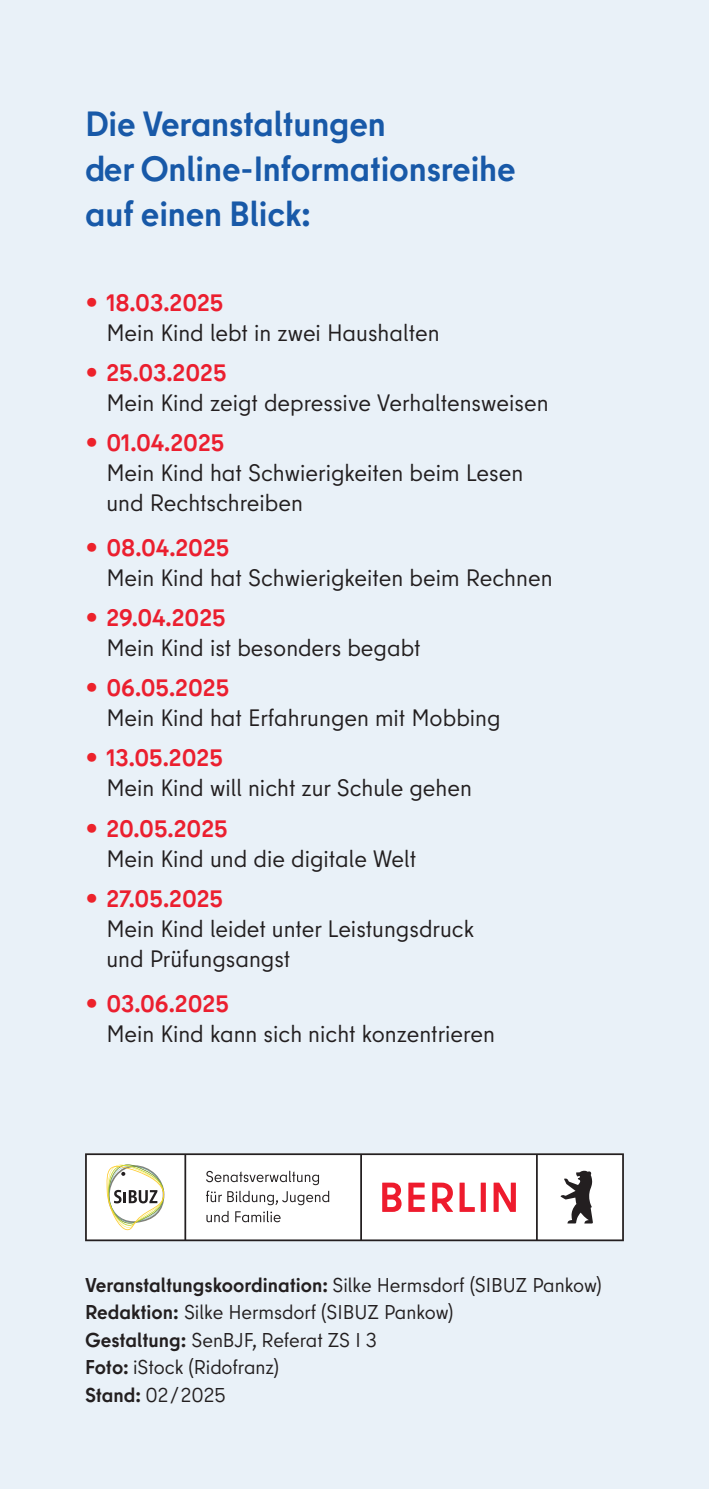
<style>
.page{position:relative;width:709px;height:1489px;background:#fff}
.page>*{position:absolute;margin:0;border:0;box-sizing:border-box;transform-origin:0 0}
.t1{font:700 35px/45px "Berlin Type";letter-spacing:-.005em;color:#1859a8}
.t2{font:23.75px/30px "Berlin Type";color:#231f20}
.t3{font:20px/27.5px "Berlin Type";color:#231f20}
.s1{font-weight:700;font-size:30px;color:#ed222b}
.s2{font-weight:700;color:#eb1f2f}
.s3{font-weight:700}
</style>
<div class="page">
<div style="left:0;top:0;width:709px;height:1488px;background:#e9f1f8"></div>
<hr style="left:708px;top:0;width:1px;height:1488px;background:#e2edf6">
<svg style="left:85px;top:1153px;width:539px;height:88px;background:#e8e8e6"></svg>
<div style="left:480px;top:1182px;width:6px;height:29px;background:#ee1b2d"></div>
<svg style="left:493px;top:1182px;width:23px;height:29px"></svg>
<svg style="left:382px;top:1182px;width:19px;height:29px"></svg>
<svg style="left:408px;top:1182px;width:16px;height:29px"></svg>
<svg style="left:459px;top:1182px;width:16px;height:29px"></svg>
<svg style="left:432px;top:1182px;width:21px;height:29px"></svg>
<svg style="left:560px;top:1170px;width:33px;height:53px;background:#908e8f"></svg>
<h1 class="t1" style="left:85px;top:102px;width:432px">Die Veranstaltungen<br>der Online-Informationsreihe auf einen Blick:</h1>
<p class="t2" style="left:106px;top:288px;width:335px;text-indent:-21px"><span class="s1">•</span> <span class="s2">18.03.2025<br></span>Mein Kind lebt in zwei Haushalten</p>
<p class="t2" style="left:106px;top:358px;width:444px;text-indent:-21px"><span class="s1">•</span> <span class="s2">25.03.2025<br></span>Mein Kind zeigt depressive Verhaltensweisen</p>
<p class="t2" style="left:106px;top:428px;width:418px;text-indent:-21px"><span class="s1">•</span> <span class="s2">01.04.2025<br></span>Mein Kind hat Schwierigkeiten beim Lesen und Rechtschreiben</p>
<p class="t2" style="left:106px;top:533px;width:448px;text-indent:-21px"><span class="s1">•</span> <span class="s2">08.04.2025<br></span>Mein Kind hat Schwierigkeiten beim Rechnen</p>
<p class="t2" style="left:106px;top:603px;width:316px;text-indent:-21px"><span class="s1">•</span> <span class="s2">29.04.2025<br></span>Mein Kind ist besonders begabt</p>
<p class="t2" style="left:106px;top:673px;width:396px;text-indent:-21px"><span class="s1">•</span> <span class="s2">06.05.2025<br></span>Mein Kind hat Erfahrungen mit Mobbing</p>
<p class="t2" style="left:106px;top:743px;width:367px;text-indent:-21px"><span class="s1">•</span> <span class="s2">13.05.2025<br></span>Mein Kind will nicht zur Schule gehen</p>
<p class="t2" style="left:106px;top:813px;width:311px;text-indent:-21px"><span class="s1">•</span> <span class="s2">20.05.2025<br></span>Mein Kind und die digitale Welt</p>
<p class="t2" style="left:106px;top:883px;width:369px;text-indent:-21px"><span class="s1">•</span> <span class="s2">27.05.2025<br></span>Mein Kind leidet unter Leistungsdruck und Prüfungsangst</p>
<p class="t2" style="left:106px;top:988px;width:390px;text-indent:-21px"><span class="s1">•</span> <span class="s2">03.06.2025<br></span>Mein Kind kann sich nicht konzentrieren</p>
<p class="t3" style="left:85px;top:1270px;width:518px"><span class="s3">Veranstaltungskoordination:</span> Silke Hermsdorf (SIBUZ Pankow)<br><span class="s3">Redaktion:</span> Silke Hermsdorf (SIBUZ Pankow)<br><span class="s3">Gestaltung:</span> SenBJF, Referat ZS I 3<br><span class="s3">Foto:</span> iStock (Ridofranz)<br><span class="s3">Stand:</span> 02/2025</p>
</div>
